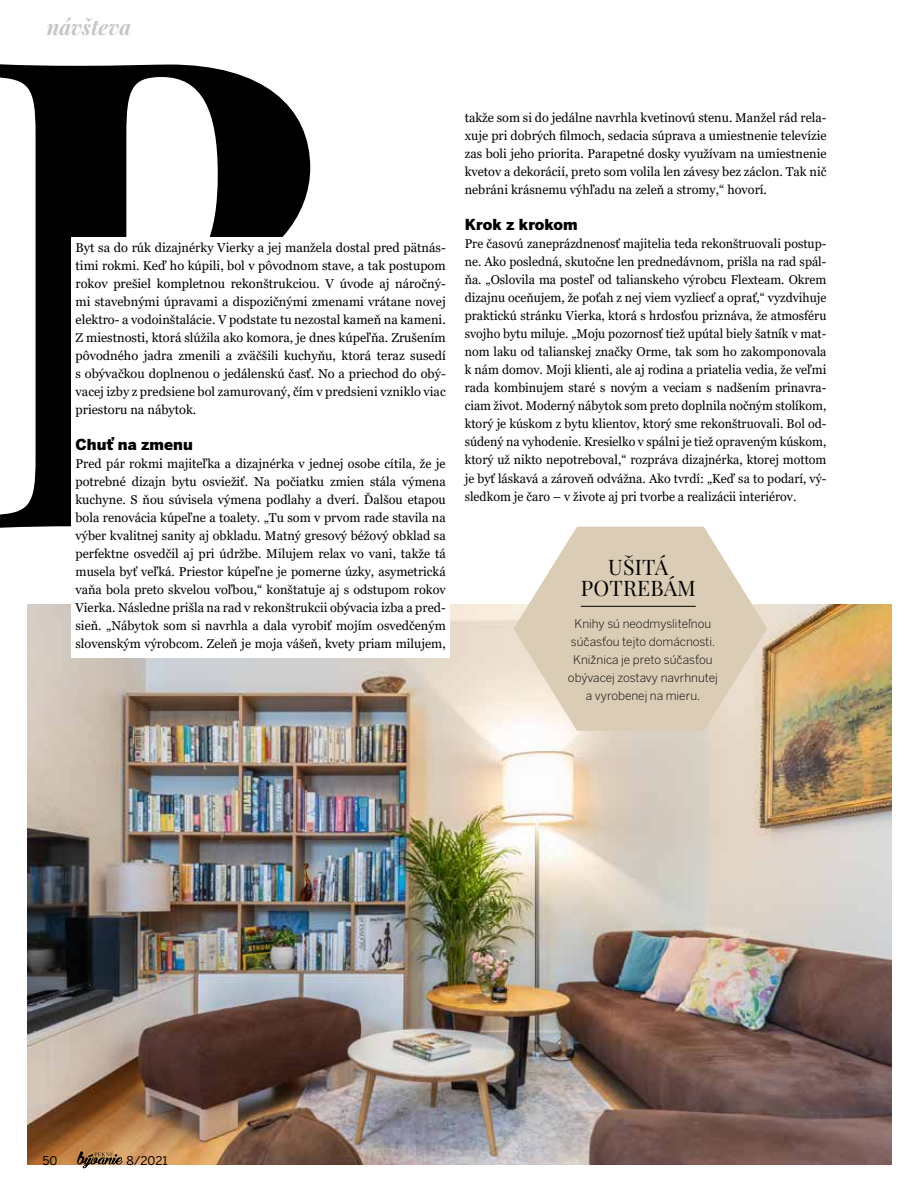
<style>
.page{position:relative;width:915px;height:1191px;background:#fff}
.page>*{position:absolute;margin:0;border:0;box-sizing:border-box;transform-origin:0 0}
.t1{font:700 655.5px "Playfair Display";color:#000;scale:.87 1}
.t2{font:21.3px/21.3px "Playfair Display";letter-spacing:.01em;color:#000;text-align:center}
.t3{font:italic 700 21px "Playfair Display";color:#c5c7c7}
.t4{font:900 15px "Benton Sans";color:#000}
.t5{font:12.75px/18px "Georgia";color:#000;text-align:justify}
.t6{font:300 12px/18px "Benton Sans";color:#000;text-align:center}
.t7{font:12px "Benton Sans";letter-spacing:-.005em;color:#000}
</style>
<div class="page">
<img style="left:27px;top:604px;width:864px;height:560px">
<div style="left:71px;top:238px;width:379px;height:420px;background:#fff"></div>
<svg style="left:513px;top:526px;width:254px;height:205px;background:#e0d4c1"></svg>
<hr style="left:580px;top:606px;width:115px;height:1px;background:#000">
<svg style="left:77px;top:1151px;width:46px;height:17px"></svg>
<h3 class="t3" style="left:47px;top:13px;width:86px">návšteva</h3>
<h1 class="t1" style="left:-26px;top:-131px;width:441px">B</h1>
<p class="t5" style="left:75px;top:238px;width:371px">Byt sa do rúk dizajnérky Vierky a jej manžela dostal pred pätnás&shy;timi rokmi. Keď ho kúpili, bol v pôvodnom stave, a tak postupom rokov prešiel kompletnou rekonštrukciou. V úvode aj náročný&shy;mi stavebnými úpravami a dispozičnými zmenami vrátane novej elektro- a vodoinštalácie. V podstate tu nezostal kameň na kameni.<br>Z miestnosti, ktorá slúžila ako komora, je dnes kúpeľňa. Zrušením pôvodného jadra zmenili a zväčšili kuchyňu, ktorá teraz susedí s obývačkou doplnenou o jedálenskú časť. No a priechod do obý&shy;vacej izby z predsiene bol zamurovaný, čím v predsieni vzniklo viac priestoru na nábytok.</p>
<p class="t4" style="left:75px;top:434px;width:119px">Chuť na zmenu</p>
<p class="t5" style="left:75px;top:454px;width:371px">Pred pár rokmi majiteľka a dizajnérka v jednej osobe cítila, že je potrebné dizajn bytu osviežiť. Na počiatku zmien stála výmena kuchyne. S ňou súvisela výmena podlahy a dverí. Ďalšou etapou bola renovácia kúpeľne a toalety. „Tu som v prvom rade stavila na výber kvalitnej sanity aj obkladu. Matný gresový béžový obklad sa perfektne osvedčil aj pri údržbe. Milujem relax vo vani, takže tá musela byť veľká. Priestor kúpeľne je pomerne úzky, asymetrická vaňa bola preto skvelou voľbou,“ konštatuje aj s odstupom rokov Vierka. Následne prišla na rad v rekonštrukcii obývacia izba a pred&shy;sieň. „Nábytok som si navrhla a dala vyrobiť mojím osvedčeným slovenským výrobcom. Zeleň je moja vášeň, kvety priam milujem,</p>
<p class="t5" style="left:464px;top:109px;width:363px">takže som si do jedálne navrhla kvetinovú stenu. Manžel rád rela&shy;xuje pri dobrých filmoch, sedacia súprava a umiestnenie televízie zas boli jeho priorita. Parapetné dosky využívam na umiestnenie kvetov a dekorácií, preto som volila len závesy bez záclon. Tak nič nebráni krásnemu výhľadu na zeleň a stromy,“ hovorí.</p>
<p class="t4" style="left:464px;top:215px;width:114px">Krok z krokom</p>
<p class="t5" style="left:464px;top:235px;width:363px">Pre časovú zaneprázdnenosť majitelia teda rekonštruovali postup&shy;ne. Ako posledná, skutočne len prednedávnom, prišla na rad spál&shy;ňa. „Oslovila ma posteľ od talianskeho výrobcu Flexteam. Okrem dizajnu oceňujem, že poťah z nej viem vyzliecť a oprať,“ vyzdvihuje praktickú stránku Vierka, ktorá s hrdosťou priznáva, že atmosféru svojho bytu miluje. „Moju pozornosť tiež upútal biely šatník v mat&shy;nom laku od talianskej značky Orme, tak som ho zakomponovala k nám domov. Moji klienti, ale aj rodina a priatelia vedia, že veľmi rada kombinujem staré s novým a veciam s nadšením prinavra&shy;ciam život. Moderný nábytok som preto doplnila nočným stolíkom, ktorý je kúskom z bytu klientov, ktorý sme rekonštruovali. Bol od&shy;súdený na vyhodenie. Kresielko v spálni je tiež opraveným kúskom, ktorý už nikto nepotreboval,“ rozpráva dizajnérka, ktorej mottom je byť láskavá a zároveň odvážna. Ako tvrdí: „Keď sa to podarí, vý&shy;sledkom je čaro – v živote aj pri tvorbe a realizácii interiérov.</p>
<h2 class="t2" style="left:580px;top:556px;width:116px">UŠITÁ<br>POTREBÁM</h2>
<p class="t6" style="left:567px;top:615px;width:151px">Knihy sú neodmysliteľnou súčasťou tejto domácnosti.<br>Knižnica je preto súčasťou obývacej zostavy navrhnutej a vyrobenej na mieru.</p>
<p class="t7" style="left:43px;top:1153px;width:16px">50</p>
<p class="t7" style="left:126px;top:1153px;width:43px">8/2021</p>
</div>
